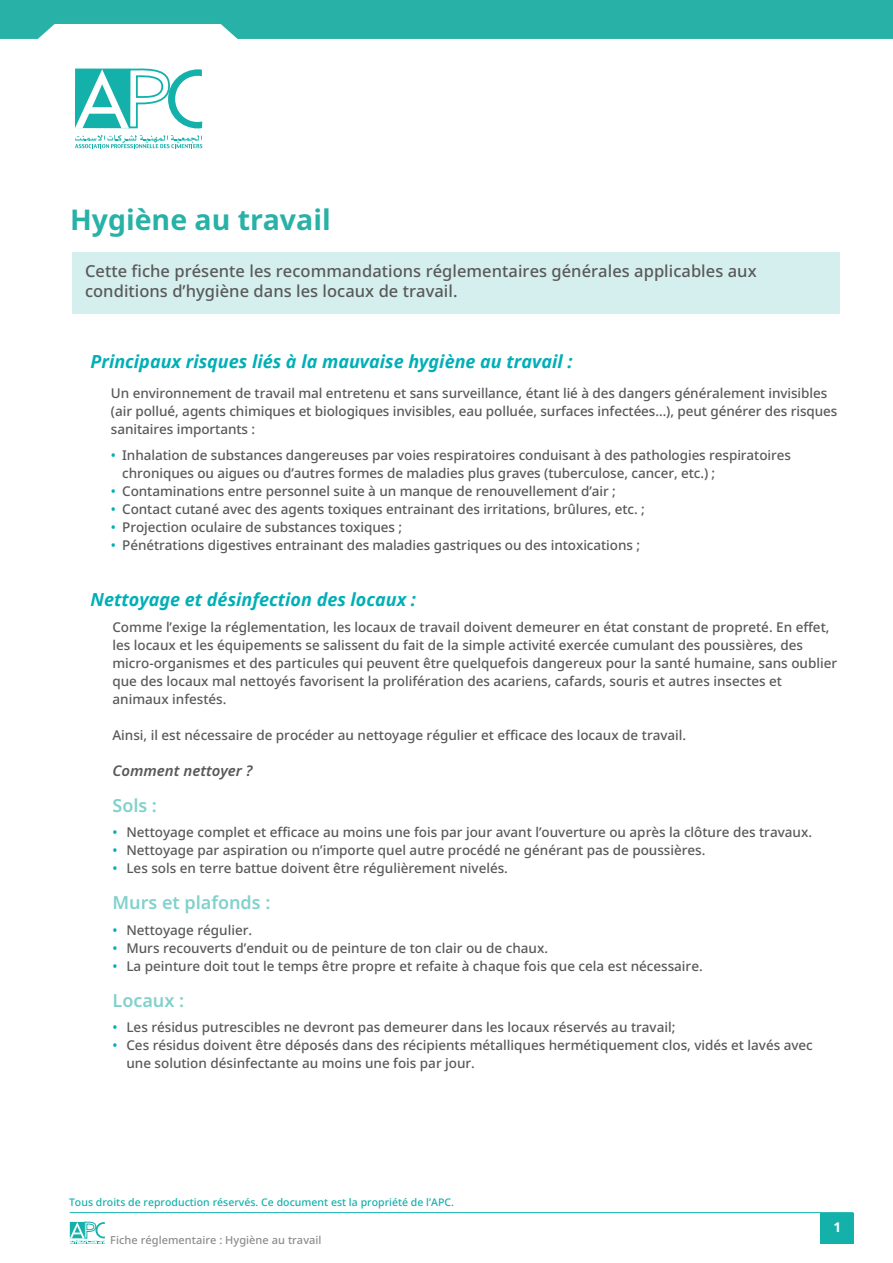
<style>
.page{position:relative;width:893px;height:1263px;background:#fff}
.page>*{position:absolute;margin:0;border:0;box-sizing:border-box;transform-origin:0 0}
.t1{font:700 28.5px "Noto Sans";color:#28b1a7}
.t2{font:italic 700 18px "Noto Sans";color:#00afb6}
.t3{font:600 18px "Noto Sans";color:rgb(40 177 167/.59)}
.t4{font:500 16.5px/19.8px "Noto Sans";letter-spacing:.005em;color:#595959}
.t5{font:italic 600 15px "Noto Sans";color:#595959}
.t6{font:500 13.5px/18px "Noto Sans";color:#595959}
.t7{font:700 13.5px "Noto Sans";color:#fff}
.t8{font:500 10.95px "Noto Sans";letter-spacing:.005em;color:#8c8c8b}
.t9{font:500 10.5px "Noto Sans";letter-spacing:.005em;color:#14b1ab}
.s1{color:#00afb6}
</style>
<div class="page">
<div style="left:73px;top:252px;width:767px;height:61px;background:#d4efed"></div>
<svg style="left:0;top:0;width:893px;height:39px;background:#39b7ad"></svg>
<svg style="left:75px;top:68px;width:127px;height:61px"></svg>
<svg style="left:75px;top:135px;width:127px;height:13px"></svg>
<svg style="left:70px;top:1221px;width:35px;height:23px"></svg>
<hr style="left:70px;top:1212px;width:783px;height:1px;background:#14b1ab">
<div style="left:820px;top:1213px;width:33px;height:30px;background:#14b1ab"></div>
<h1 class="t1" style="left:70px;top:199px;width:262px">Hygiène au travail</h1>
<p class="t4" style="left:85px;top:262px;width:673px">Cette fiche présente les recommandations réglementaires générales applicables aux conditions d’hygiène dans les locaux de travail.</p>
<h2 class="t2" style="left:91px;top:349px;width:484px">Principaux risques liés à la mauvaise hygiène au travail :</h2>
<p class="t6" style="left:111px;top:385px;width:728px">Un environnement de travail mal entretenu et sans surveillance, étant lié à des dangers généralement invisibles (air pollué, agents chimiques et biologiques invisibles, eau polluée, surfaces infectées…), peut générer des risques sanitaires importants :</p>
<p class="t6" style="left:122px;top:446px;width:670px;text-indent:-11px"><span class="s1">•</span> Inhalation de substances dangereuses par voies respiratoires conduisant à des pathologies respiratoires chroniques ou aigues ou d’autres formes de maladies plus graves (tuberculose, cancer, etc.) ;</p>
<p class="t6" style="left:111px;top:482px;width:506px"><span class="s1">•</span> Contaminations entre personnel suite à un manque de renouvellement d’air ;</p>
<p class="t6" style="left:111px;top:500px;width:535px"><span class="s1">•</span> Contact cutané avec des agents toxiques entrainant des irritations, brûlures, etc. ;</p>
<p class="t6" style="left:111px;top:518px;width:293px"><span class="s1">•</span> Projection oculaire de substances toxiques ;</p>
<p class="t6" style="left:111px;top:536px;width:531px"><span class="s1">•</span> Pénétrations digestives entrainant des maladies gastriques ou des intoxications ;</p>
<h2 class="t2" style="left:91px;top:587px;width:327px">Nettoyage et désinfection des locaux :</h2>
<p class="t6" style="left:112px;top:618px;width:726px">Comme l’exige la réglementation, les locaux de travail doivent demeurer en état constant de propreté. En effet, les locaux et les équipements se salissent du fait de la simple activité exercée cumulant des poussières, des micro-organismes et des particules qui peuvent être quelquefois dangereux pour la santé humaine, sans oublier que des locaux mal nettoyés favorisent la prolifération des acariens, cafards, souris et autres insectes et animaux infestés.</p>
<p class="t6" style="left:112px;top:726px;width:575px">Ainsi, il est nécessaire de procéder au nettoyage régulier et efficace des locaux de travail.</p>
<p class="t5" style="left:112px;top:759px;width:142px">Comment nettoyer ?</p>
<h2 class="t3" style="left:112px;top:792px;width:46px">Sols :</h2>
<p class="t6" style="left:112px;top:823px;width:701px"><span class="s1">•</span> Nettoyage complet et efficace au moins une fois par jour avant l’ouverture ou après la clôture des travaux.</p>
<p class="t6" style="left:112px;top:841px;width:594px"><span class="s1">•</span> Nettoyage par aspiration ou n’importe quel autre procédé ne générant pas de poussières.</p>
<p class="t6" style="left:112px;top:859px;width:397px"><span class="s1">•</span> Les sols en terre battue doivent être régulièrement nivelés.</p>
<h2 class="t3" style="left:112px;top:890px;width:159px">Murs et plafonds :</h2>
<p class="t6" style="left:112px;top:921px;width:141px"><span class="s1">•</span> Nettoyage régulier.</p>
<p class="t6" style="left:112px;top:939px;width:437px"><span class="s1">•</span> Murs recouverts d’enduit ou de peinture de ton clair ou de chaux.</p>
<p class="t6" style="left:112px;top:957px;width:592px"><span class="s1">•</span> La peinture doit tout le temps être propre et refaite à chaque fois que cela est nécessaire.</p>
<h2 class="t3" style="left:112px;top:987px;width:73px">Locaux :</h2>
<p class="t6" style="left:112px;top:1018px;width:564px"><span class="s1">•</span> Les résidus putrescibles ne devront pas demeurer dans les locaux réservés au travail;</p>
<p class="t6" style="left:126px;top:1036px;width:688px;text-indent:-14px"><span class="s1">•</span> Ces résidus doivent être déposés dans des récipients métalliques hermétiquement clos, vidés et lavés avec une solution désinfectante au moins une fois par jour.</p>
<p class="t9" style="left:69px;top:1195px;width:387px">Tous droits de reproduction réservés. Ce document est la propriété de l’APC.</p>
<p class="t8" style="left:110px;top:1232px;width:213px">Fiche réglementaire : Hygiène au travail</p>
<p class="t7" style="left:833px;top:1218px;width:9px">1</p>
</div>
